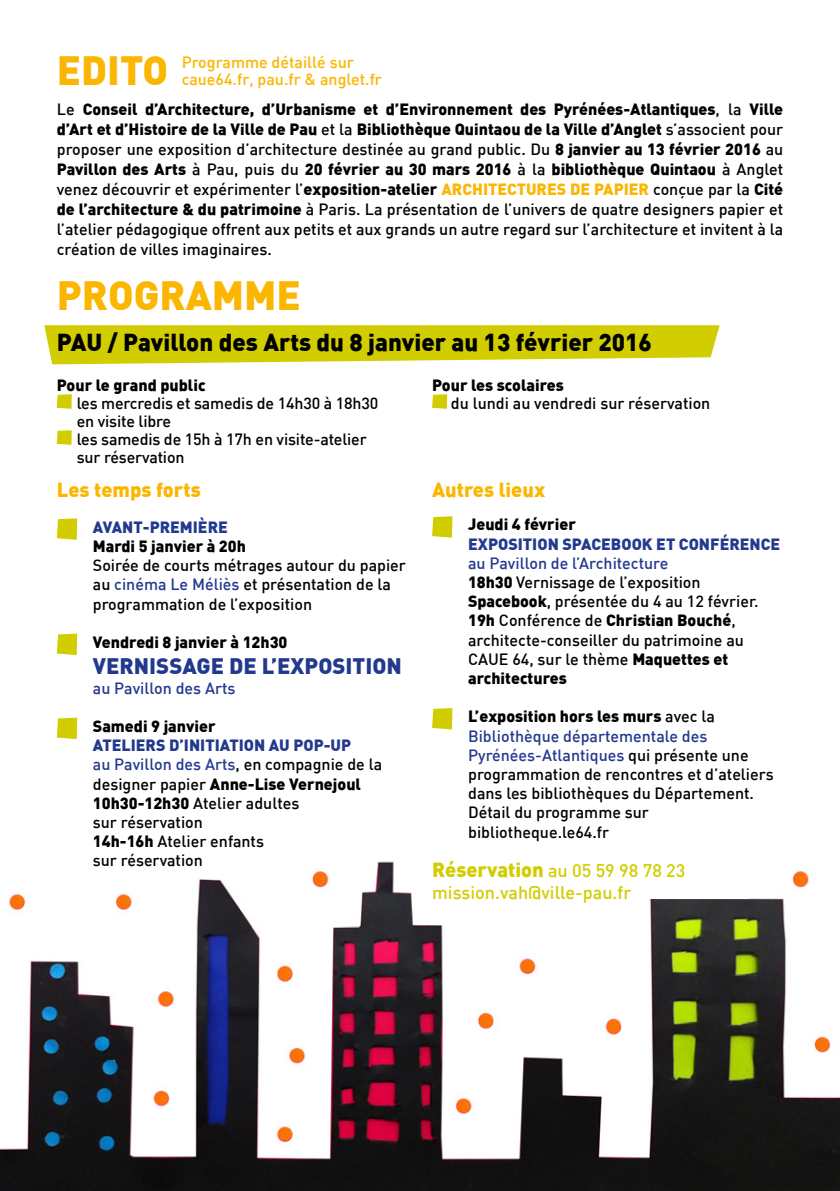
<style>
.page{position:relative;width:840px;height:1191px;background:#fff}
.page>*{position:absolute;margin:0;border:0;box-sizing:border-box;transform-origin:0 0}
.t1{font:40px "DIN Black";color:#fab600}
.t2{font:24px "DIN Black";color:#000}
.t3{font:22px "DIN Black";color:#22398e}
.t4{font:20px "DIN Black";color:#fab600}
.t5{font:18px/21.6px "DIN Medium";color:#d1cd00}
.t6{font:16px/19.2px "DIN Medium";color:#000}
.t7{font:16px/20px "DIN Black";color:#000}
.t8{font:16px "DIN Black";color:#22398e}
.t9{font:16px "DIN Medium";color:#22398e}
.t10{font:16px/17px "DIN Medium";color:#fab600}
.s1{font-family:"DIN Medium"}
.s2{font-family:"DIN Black"}
.s3{font-family:"DIN Black";color:#fab600}
.s4{color:#22398e}
.s5{color:#000}
.s6{font-family:"DIN Black";font-size:20px}
</style>
<div class="page">
<img style="left:0;top:861px;width:839px;height:330px">
<svg style="left:44px;top:325px;width:675px;height:39px"></svg>
<svg style="left:57px;top:394px;width:15px;height:15px"></svg>
<svg style="left:57px;top:430px;width:15px;height:15px"></svg>
<svg style="left:432px;top:394px;width:15px;height:15px"></svg>
<svg style="left:57px;top:518px;width:20px;height:22px"></svg>
<svg style="left:57px;top:633px;width:20px;height:22px"></svg>
<svg style="left:57px;top:717px;width:20px;height:22px"></svg>
<svg style="left:432px;top:516px;width:20px;height:22px"></svg>
<svg style="left:432px;top:708px;width:20px;height:21px"></svg>
<div style="left:432px;top:861px;width:316px;height:38px;background:#fff"></div>
<h1 class="t1" style="left:57px;top:44px;width:113px">EDITO</h1>
<p class="t10" style="left:182px;top:53px;width:202px">Programme détaillé sur caue64.fr, pau.fr &amp; anglet.fr</p>
<p class="t7" style="left:57px;top:98px;width:727px"><span class="s1">Le</span> Conseil d’Architecture, d’Urbanisme et d’Environnement des Pyrénées-Atlantiques<span class="s1">, la</span> Ville d’Art et d’Histoire de la Ville de Pau <span class="s1">et la</span> Bibliothèque Quintaou de la Ville d’Anglet <span class="s1">s’associent pour</span></p>
<p class="t6" style="left:57px;top:139px;width:727px">proposer une exposition d’architecture destinée au grand public. Du <span class="s2">8 janvier au 13 février 2016</span> au</p>
<p class="t7" style="left:57px;top:158px;width:727px">Pavillon des Arts <span class="s1">à Pau, puis du</span> 20 février au 30 mars 2016 <span class="s1">à la</span> bibliothèque Quintaou <span class="s1">à Anglet</span></p>
<p class="t6" style="left:57px;top:179px;width:727px;line-height:20px;text-align:justify">venez découvrir et expérimenter l’<span class="s2">exposition-atelier</span> <span class="s3">ARCHITECTURES DE PAPIER</span> conçue par la <span class="s2">Cité de l’architecture &amp; du patrimoine</span> à Paris. La présentation de l’univers de quatre designers papier et l’atelier pédagogique offrent aux petits et aux grands un autre regard sur l’architecture et invitent à la création de villes imaginaires.</p>
<h1 class="t1" style="left:57px;top:268px;width:245px">PROGRAMME</h1>
<h2 class="t2" style="left:57px;top:326px;width:596px">PAU / Pavillon des Arts du 8 janvier au 13 février 2016</h2>
<p class="t7" style="left:57px;top:374px;width:150px">Pour le grand public</p>
<p class="t6" style="left:77px;top:393px;width:303px;line-height:18px">les mercredis et samedis de 14h30 à 18h30 en visite libre<br>les samedis de 15h à 17h en visite-atelier sur réservation</p>
<p class="t7" style="left:432px;top:374px;width:133px">Pour les scolaires</p>
<p class="t6" style="left:450px;top:393px;width:261px">du lundi au vendredi sur réservation</p>
<p class="t4" style="left:57px;top:476px;width:145px">Les temps forts</p>
<p class="t8" style="left:93px;top:516px;width:136px">AVANT-PREMIÈRE</p>
<p class="t7" style="left:93px;top:535px;width:154px">Mardi 5 janvier à 20h</p>
<p class="t6" style="left:93px;top:555px;width:314px">Soirée de courts métrages autour du papier au <span class="s4">cinéma Le Méliès</span> et présentation de la programmation de l’exposition</p>
<p class="t7" style="left:93px;top:631px;width:196px">Vendredi 8 janvier à 12h30</p>
<h3 class="t3" style="left:93px;top:651px;width:310px">VERNISSAGE DE L’EXPOSITION</h3>
<p class="t9" style="left:93px;top:677px;width:144px">au Pavillon des Arts</p>
<p class="t7" style="left:93px;top:715px;width:124px">Samedi 9 janvier</p>
<p class="t8" style="left:93px;top:734px;width:260px">ATELIERS D’INITIATION AU POP-UP</p>
<p class="t9" style="left:93px;top:754px;width:290px">au Pavillon des Arts<span class="s5">, en compagnie de la</span></p>
<p class="t7" style="left:93px;top:773px;width:269px"><span class="s1">designer papier</span> Anne-Lise Vernejoul</p>
<p class="t6" style="left:93px;top:793px;width:208px"><span class="s2">10h30-12h30</span> Atelier adultes sur réservation<br><span class="s2">14h-16h</span> Atelier enfants<br>sur réservation</p>
<p class="t4" style="left:432px;top:476px;width:114px">Autres lieux</p>
<p class="t7" style="left:468px;top:514px;width:109px">Jeudi 4 février</p>
<p class="t8" style="left:468px;top:533px;width:313px">EXPOSITION SPACEBOOK ET CONFÉRENCE</p>
<p class="t6" style="left:468px;top:553px;width:292px"><span class="s4">au Pavillon de l’Architecture<br></span><span class="s2">18h30</span> Vernissage de l’exposition<br><span class="s2">Spacebook</span>, présentée du 4 au 12 février.</p>
<p class="t7" style="left:468px;top:610px;width:269px">19h <span class="s1">Conférence de</span> Christian Bouché<span class="s1">,</span></p>
<p class="t6" style="left:468px;top:629px;width:277px">architecte-conseiller du patrimoine au<br>CAUE 64, sur le thème <span class="s2">Maquettes et</span></p>
<p class="t7" style="left:468px;top:667px;width:100px">architectures</p>
<p class="t7" style="left:468px;top:706px;width:248px">L’exposition hors les murs <span class="s1">avec la</span></p>
<p class="t6" style="left:468px;top:725px;width:307px"><span class="s4">Bibliothèque départementale des Pyrénées-Atlantiques</span> qui présente une programmation de rencontres et d’ateliers dans les bibliothèques du Département.<br>Détail du programme sur bibliotheque.le64.fr</p>
<p class="t5" style="left:432px;top:859px;width:255px"><span class="s6">Réservation</span> au 05 59 98 78 23 mission.vah@ville-pau.fr</p>
</div>
